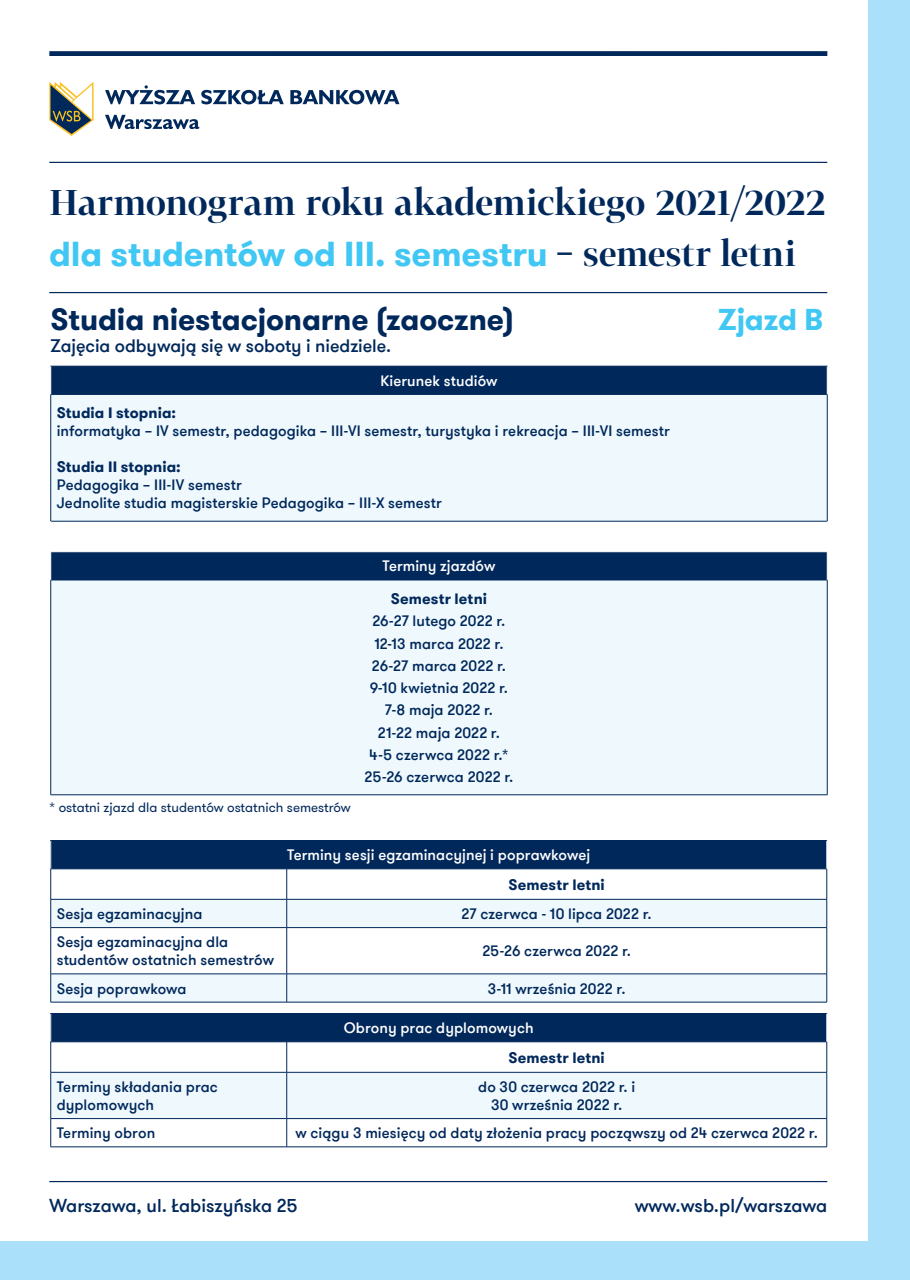
<style>
.page{position:relative;width:910px;height:1280px;background:#fff}
.page>*{position:absolute;margin:0;border:0;box-sizing:border-box;transform-origin:0 0}
.t1{font:600 35.25px "Tabac G1";letter-spacing:-.015em;color:#00285b}
.t2{font:700 34.5px "GT Walsheim Pro";color:#40c7f4}
.t3{font:700 30px "GT Walsheim Pro";letter-spacing:-.005em;color:#00285b}
.t4{font:700 30px "GT Walsheim Pro";color:#40c7f4}
.t5{font:500 18.45px "GT Walsheim Pro";color:#00285b}
.t6{font:500 18px "GT Walsheim Pro";color:#00285b}
.t7{font:500 15px/22.2px "GT Walsheim Pro";letter-spacing:.005em;color:#00285b}
.t8{font:500 15px "GT Walsheim Pro";letter-spacing:.005em;color:#fff}
.t9{font:700 15px "GT Walsheim Pro";letter-spacing:.005em;color:#00285b}
.t10{font:13.5px "GT Walsheim Pro";color:#00285b}
.s1{font-family:"Tabac G1";font-weight:600;color:#00285b}
</style>
<div class="page">
<div style="left:0;top:1241px;width:910px;height:39px;background:#aae0f9"></div>
<div style="left:868px;top:0;width:42px;height:1280px;background:#aae0f9"></div>
<div style="left:51px;top:367px;width:776px;height:27px;background:#00285b"></div>
<svg style="left:51px;top:395px;width:776px;height:399px;background:#dee9f1"></svg>
<hr style="left:50px;top:366px;width:778px;height:1px;background:#00285b">
<hr style="left:51px;top:394px;width:776px;height:1px;background:#00285b">
<hr style="left:50px;top:395px;width:1px;height:126px;background:#00285b">
<hr style="left:827px;top:395px;width:1px;height:126px;background:#00285b">
<hr style="left:51px;top:521px;width:776px;height:1px;background:#00285b">
<hr style="left:51px;top:580px;width:776px;height:1px;background:#00285b">
<hr style="left:50px;top:580px;width:1px;height:215px;background:#00285b">
<hr style="left:827px;top:580px;width:1px;height:215px;background:#00285b">
<hr style="left:51px;top:794px;width:776px;height:1px;background:#00285b">
<svg style="left:50px;top:366px;width:1px;height:28px"></svg>
<svg style="left:50px;top:552px;width:1px;height:28px"></svg>
<svg style="left:827px;top:366px;width:1px;height:28px"></svg>
<svg style="left:827px;top:552px;width:1px;height:28px"></svg>
<hr style="left:50px;top:551px;width:778px;height:1px;background:#fff">
<div style="left:51px;top:840px;width:776px;height:29px;background:#00285b"></div>
<svg style="left:51px;top:869px;width:775px;height:30px"></svg>
<svg style="left:51px;top:900px;width:775px;height:102px;fill:#eef8fd"></svg>
<hr style="left:50px;top:840px;width:777px;height:1px;background:#00285b">
<hr style="left:50px;top:869px;width:1px;height:30px;background:#00285b">
<hr style="left:286px;top:869px;width:1px;height:30px;background:#00285b">
<hr style="left:826px;top:869px;width:1px;height:30px;background:#00285b">
<hr style="left:51px;top:899px;width:236px;height:1px;background:#00285b">
<svg style="left:50px;top:899px;width:1px;height:28px"></svg>
<hr style="left:287px;top:899px;width:540px;height:1px;background:#00285b">
<svg style="left:286px;top:899px;width:1px;height:28px"></svg>
<svg style="left:826px;top:899px;width:1px;height:28px"></svg>
<hr style="left:51px;top:927px;width:236px;height:1px;background:#00285b">
<hr style="left:50px;top:928px;width:1px;height:46px;background:#00285b">
<hr style="left:287px;top:927px;width:540px;height:1px;background:#00285b">
<hr style="left:286px;top:928px;width:1px;height:46px;background:#00285b">
<hr style="left:826px;top:928px;width:1px;height:46px;background:#00285b">
<hr style="left:51px;top:973px;width:236px;height:1px;background:#00285b">
<svg style="left:50px;top:974px;width:1px;height:28px"></svg>
<hr style="left:287px;top:973px;width:540px;height:1px;background:#00285b">
<svg style="left:286px;top:974px;width:1px;height:28px"></svg>
<svg style="left:826px;top:974px;width:1px;height:28px"></svg>
<hr style="left:51px;top:1002px;width:776px;height:1px;background:#00285b">
<svg style="left:50px;top:841px;width:1px;height:28px"></svg>
<svg style="left:826px;top:841px;width:1px;height:28px"></svg>
<div style="left:51px;top:1013px;width:776px;height:29px;background:#00285b"></div>
<svg style="left:51px;top:1042px;width:775px;height:30px"></svg>
<hr style="left:50px;top:1013px;width:777px;height:1px;background:#00285b">
<hr style="left:50px;top:1042px;width:1px;height:30px;background:#00285b">
<hr style="left:286px;top:1042px;width:1px;height:30px;background:#00285b">
<hr style="left:826px;top:1042px;width:1px;height:30px;background:#00285b">
<svg style="left:50px;top:1072px;width:777px;height:75px"></svg>
<hr style="left:51px;top:1146px;width:776px;height:1px;background:#00285b">
<svg style="left:50px;top:1014px;width:1px;height:27px"></svg>
<svg style="left:826px;top:1014px;width:1px;height:27px"></svg>
<hr style="left:49px;top:162px;width:778px;height:1px;background:#00285b">
<hr style="left:49px;top:292px;width:778px;height:1px;background:#00285b">
<hr style="left:49px;top:1181px;width:778px;height:1px;background:#00285b">
<div style="left:49px;top:51px;width:778px;height:5px;background:#00285b"></div>
<svg style="left:105px;top:85px;width:294px;height:19px"></svg>
<svg style="left:49px;top:82px;width:45px;height:54px"></svg>
<svg style="left:105px;top:115px;width:94px;height:14px"></svg>
<h1 class="t1" style="left:49px;top:185px;width:778px">Harmonogram roku akademickiego 2021/2022</h1>
<h2 class="t2" style="left:49px;top:232px;width:748px">dla studentów od III. semestru <span class="s1">– semestr letni</span></h2>
<h3 class="t3" style="left:50px;top:300px;width:465px">Studia niestacjonarne (zaoczne)</h3>
<p class="t6" style="left:50px;top:334px;width:342px">Zajęcia odbywają się w soboty i niedziele.</p>
<p class="t8" style="left:380px;top:371px;width:119px">Kierunek studiów</p>
<p class="t9" style="left:57px;top:403px;width:121px">Studia I stopnia:</p>
<p class="t7" style="left:57px;top:420px;width:615px">informatyka – IV semestr, pedagogika – III-VI semestr, turystyka i rekreacja – III-VI semestr</p>
<p class="t9" style="left:57px;top:457px;width:126px">Studia II stopnia:</p>
<p class="t7" style="left:57px;top:476px;width:387px;line-height:18px">Pedagogika – III-IV semestr<br>Jednolite studia magisterskie Pedagogika – III-X semestr</p>
<p class="t10" style="left:49px;top:799px;width:303px">* ostatni zjazd dla studentów ostatnich semestrów</p>
<p class="t8" style="left:382px;top:557px;width:114px">Terminy zjazdów</p>
<p class="t9" style="left:391px;top:589px;width:98px">Semestr letni</p>
<p class="t7" style="left:365px;top:610px;width:150px;text-align:center">26-27 lutego 2022 r.<br>12-13 marca 2022 r.<br>26-27 marca 2022 r.<br>9-10 kwietnia 2022 r.<br>7-8 maja 2022 r.<br>21-22 maja 2022 r.<br>4-5 czerwca 2022 r.*<br>25-26 czerwca 2022 r.</p>
<p class="t8" style="left:287px;top:845px;width:305px">Terminy sesji egzaminacyjnej i poprawkowej</p>
<p class="t9" style="left:509px;top:875px;width:98px">Semestr letni</p>
<h3 class="t4" style="left:718px;top:300px;width:107px">Zjazd B</h3>
<p class="t7" style="left:57px;top:902px;width:147px">Sesja egzaminacyjna</p>
<p class="t7" style="left:462px;top:902px;width:192px">27 czerwca - 10 lipca 2022 r.</p>
<p class="t7" style="left:57px;top:933px;width:219px;line-height:18px">Sesja egzaminacyjna dla studentów ostatnich semestrów</p>
<p class="t7" style="left:482px;top:940px;width:150px">25-26 czerwca 2022 r.</p>
<p class="t7" style="left:57px;top:977px;width:131px">Sesja poprawkowa</p>
<p class="t7" style="left:488px;top:977px;width:139px">3-11 września 2022 r.</p>
<p class="t8" style="left:344px;top:1018px;width:191px">Obrony prac dyplomowych</p>
<p class="t9" style="left:509px;top:1048px;width:98px">Semestr letni</p>
<p class="t7" style="left:57px;top:1077px;width:163px;line-height:18px">Terminy składania prac dyplomowych</p>
<p class="t7" style="left:478px;top:1077px;width:159px;line-height:18px;text-align:center">do 30 czerwca 2022 r. i<br>30 września 2022 r.</p>
<p class="t7" style="left:57px;top:1122px;width:100px">Terminy obron</p>
<p class="t7" style="left:296px;top:1122px;width:524px">w ciągu 3 miesięcy od daty złożenia pracy począwszy od 24 czerwca 2022 r.</p>
<p class="t5" style="left:49px;top:1194px;width:250px">Warszawa, ul. Łabiszyńska 25</p>
<p class="t5" style="left:635px;top:1194px;width:194px">www.wsb.pl/warszawa</p>
</div>
